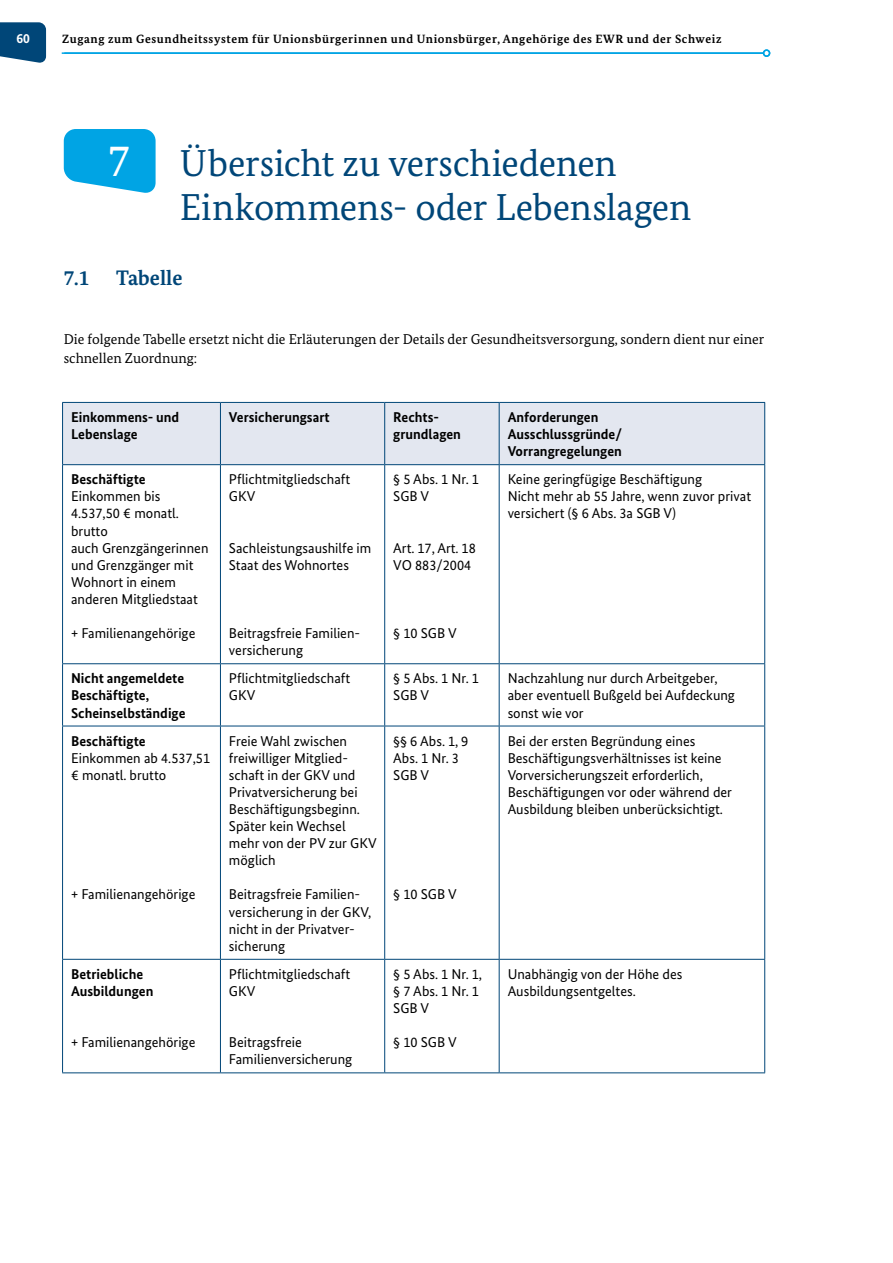
<style>
.page{position:relative;width:893px;height:1263px;background:#fff}
.page>*{position:absolute;margin:0;border:0;box-sizing:border-box;transform-origin:0 0}
.Head_1{font:37.5px/43.5px "Bundes Serif";letter-spacing:-.01em;color:#004678}
.Fließtext{font:700 21px "Bundes Serif";color:#004678}
.t1{font:14.25px/17.1px "Bundes Sans";color:#000}
.t2{font:700 14.25px/17.1px "Bundes Sans";color:#000}
.Fließtext-2{font:14.25px/19.5px "Bundes Serif";color:#000}
.t3{font:700 13.5px "Bundes Sans";color:#fff}
.t4{font:700 12px "Bundes Serif";letter-spacing:.05em;color:#000}
.s1{font-size:45px;color:#fff}
</style>
<div class="page">
<svg style="left:64px;top:129px;width:92px;height:64px;background:#1daee7"></svg>
<div style="left:63px;top:403px;width:701px;height:61px;background:#e3e7f0"></div>
<hr style="left:62px;top:402px;width:158px;height:1px;background:#004678">
<hr style="left:62px;top:403px;width:1px;height:61px;background:#004678">
<hr style="left:220px;top:402px;width:165px;height:1px;background:#004678">
<hr style="left:220px;top:403px;width:1px;height:61px;background:#004678">
<hr style="left:385px;top:402px;width:114px;height:1px;background:#004678">
<hr style="left:384px;top:403px;width:1px;height:61px;background:#004678">
<hr style="left:499px;top:402px;width:266px;height:1px;background:#004678">
<hr style="left:499px;top:403px;width:1px;height:61px;background:#004678">
<hr style="left:764px;top:403px;width:1px;height:61px;background:#004678">
<hr style="left:62px;top:464px;width:158px;height:1px;background:#004678">
<hr style="left:62px;top:465px;width:1px;height:198px;background:#004678">
<hr style="left:220px;top:464px;width:165px;height:1px;background:#004678">
<hr style="left:220px;top:465px;width:1px;height:198px;background:#004678">
<hr style="left:385px;top:464px;width:114px;height:1px;background:#004678">
<hr style="left:384px;top:465px;width:1px;height:198px;background:#004678">
<hr style="left:499px;top:464px;width:266px;height:1px;background:#004678">
<hr style="left:499px;top:465px;width:1px;height:198px;background:#004678">
<hr style="left:764px;top:465px;width:1px;height:198px;background:#004678">
<hr style="left:62px;top:663px;width:158px;height:1px;background:#004678">
<hr style="left:62px;top:664px;width:1px;height:62px;background:#004678">
<hr style="left:220px;top:663px;width:165px;height:1px;background:#004678">
<hr style="left:220px;top:664px;width:1px;height:62px;background:#004678">
<hr style="left:385px;top:663px;width:114px;height:1px;background:#004678">
<hr style="left:384px;top:664px;width:1px;height:62px;background:#004678">
<hr style="left:499px;top:663px;width:266px;height:1px;background:#004678">
<hr style="left:499px;top:664px;width:1px;height:62px;background:#004678">
<hr style="left:764px;top:664px;width:1px;height:62px;background:#004678">
<hr style="left:62px;top:726px;width:158px;height:1px;background:#004678">
<hr style="left:62px;top:726px;width:1px;height:233px;background:#004678">
<hr style="left:220px;top:726px;width:165px;height:1px;background:#004678">
<hr style="left:220px;top:726px;width:1px;height:233px;background:#004678">
<hr style="left:385px;top:726px;width:114px;height:1px;background:#004678">
<hr style="left:384px;top:726px;width:1px;height:233px;background:#004678">
<hr style="left:499px;top:726px;width:266px;height:1px;background:#004678">
<hr style="left:499px;top:726px;width:1px;height:233px;background:#004678">
<hr style="left:764px;top:726px;width:1px;height:233px;background:#004678">
<hr style="left:62px;top:959px;width:158px;height:1px;background:#004678">
<hr style="left:62px;top:960px;width:1px;height:112px;background:#004678">
<hr style="left:220px;top:959px;width:165px;height:1px;background:#004678">
<hr style="left:220px;top:960px;width:1px;height:112px;background:#004678">
<hr style="left:385px;top:959px;width:114px;height:1px;background:#004678">
<hr style="left:384px;top:960px;width:1px;height:112px;background:#004678">
<hr style="left:499px;top:959px;width:266px;height:1px;background:#004678">
<hr style="left:499px;top:960px;width:1px;height:112px;background:#004678">
<hr style="left:764px;top:960px;width:1px;height:112px;background:#004678">
<hr style="left:62px;top:1072px;width:158px;height:1px;background:#004678">
<hr style="left:220px;top:1072px;width:165px;height:1px;background:#004678">
<hr style="left:385px;top:1072px;width:114px;height:1px;background:#004678">
<hr style="left:499px;top:1072px;width:266px;height:1px;background:#004678">
<svg style="left:0;top:22px;width:46px;height:41px;background:#175784"></svg>
<hr style="left:62px;top:52px;width:702px;height:2px;background:#00a4e4">
<div style="left:763px;top:49px;width:7px;height:8px;border:2px solid #00a4e4;border-radius:50%"></div>
<p class="t3" style="left:16px;top:30px;width:15px">60</p>
<p class="t4" style="left:62px;top:32px;width:661px">Zugang zum Gesundheitssystem für Unionsbürgerinnen und Unionsbürger, Angehörige des EWR und der Schweiz</p>
<p class="Head_1" style="left:180px;top:141px;width:513px;text-indent:-72px"><span class="s1">7</span> Übersicht zu verschiedenen<br>Einkommens- oder Lebenslagen</p>
<p class="Fließtext" style="left:64px;top:265px;width:27px">7.1</p>
<p class="Fließtext" style="left:116px;top:265px;width:68px">Tabelle</p>
<p class="Fließtext-2" style="left:64px;top:329px;width:702px">Die folgende Tabelle ersetzt nicht die Erläuterungen der Details der Gesundheitsversorgung, sondern dient nur einer schnellen Zuordnung:</p>
<p class="t2" style="left:71px;top:408px;width:110px">Einkommens- und<br>Lebenslage</p>
<p class="t2" style="left:229px;top:408px;width:102px">Versicherungsart</p>
<p class="t2" style="left:393px;top:408px;width:69px">Rechts&shy;grundlagen</p>
<p class="t2" style="left:508px;top:408px;width:92px">Anforderungen</p>
<p class="t2" style="left:508px;top:425px;width:116px">Ausschlussgründe/</p>
<p class="t2" style="left:508px;top:443px;width:116px">Vorrangregelungen</p>
<p class="t2" style="left:71px;top:471px;width:76px">Beschäftigte</p>
<p class="t1" style="left:71px;top:488px;width:109px">Einkommen bis<br>4.537,50 € monatl. brutto</p>
<p class="t1" style="left:71px;top:539px;width:139px">auch Grenzgängerinnen und Grenzgänger mit<br>Wohnort in einem anderen Mitgliedstaat</p>
<p class="t1" style="left:71px;top:624px;width:126px">+ Familienangehörige</p>
<p class="t2" style="left:71px;top:670px;width:115px">Nicht angemeldete<br>Beschäftigte,</p>
<p class="t2" style="left:71px;top:704px;width:116px">Scheinselbständige</p>
<p class="t2" style="left:71px;top:732px;width:76px">Beschäftigte</p>
<p class="t1" style="left:71px;top:749px;width:141px">Einkommen ab 4.537,51 € monatl. brutto</p>
<p class="t1" style="left:71px;top:886px;width:126px">+ Familienangehörige</p>
<p class="t2" style="left:71px;top:965px;width:84px">Betriebliche<br>Ausbildungen</p>
<p class="t1" style="left:71px;top:1034px;width:126px">+ Familienangehörige</p>
<p class="t1" style="left:229px;top:471px;width:123px">Pflichtmitgliedschaft<br>GKV</p>
<p class="t1" style="left:393px;top:471px;width:87px">§ 5 Abs. 1 Nr. 1<br>SGB V</p>
<p class="t1" style="left:508px;top:471px;width:196px">Keine geringfügige Beschäftigung</p>
<p class="t1" style="left:508px;top:488px;width:245px">Nicht mehr ab 55 Jahre, wenn zuvor privat versichert (§ 6 Abs. 3a SGB V)</p>
<p class="t1" style="left:229px;top:539px;width:144px">Sachleistungsaushilfe im<br>Staat des Wohnortes</p>
<p class="t1" style="left:393px;top:539px;width:84px">Art. 17, Art. 18<br>VO 883/2004</p>
<p class="t1" style="left:229px;top:624px;width:131px">Beitragsfreie Familien&shy;versicherung</p>
<p class="t1" style="left:393px;top:624px;width:65px">§ 10 SGB V</p>
<p class="t1" style="left:229px;top:670px;width:123px">Pflichtmitgliedschaft<br>GKV</p>
<p class="t1" style="left:393px;top:670px;width:87px">§ 5 Abs. 1 Nr. 1<br>SGB V</p>
<p class="t1" style="left:508px;top:670px;width:211px">Nachzahlung nur durch Arbeitgeber,</p>
<p class="t1" style="left:508px;top:687px;width:229px">aber eventuell Bußgeld bei Aufdeckung</p>
<p class="t1" style="left:508px;top:704px;width:78px">sonst wie vor</p>
<p class="t1" style="left:229px;top:732px;width:133px">Freie Wahl zwischen freiwilliger Mitglied&shy;schaft in der GKV und<br>Privatversicherung bei<br>Beschäftigungsbeginn.</p>
<p class="t1" style="left:229px;top:817px;width:149px">Später kein Wechsel mehr von der PV zur GKV möglich</p>
<p class="t1" style="left:229px;top:886px;width:144px">Beitragsfreie Familien&shy;versicherung in der GKV,</p>
<p class="t1" style="left:229px;top:920px;width:125px">nicht in der Privatver&shy;sicherung</p>
<p class="t1" style="left:229px;top:965px;width:123px">Pflichtmitgliedschaft<br>GKV</p>
<p class="t1" style="left:229px;top:1034px;width:125px">Beitragsfreie<br>Familienversicherung</p>
<p class="t1" style="left:393px;top:732px;width:77px">§§ 6 Abs. 1, 9<br>Abs. 1 Nr. 3<br>SGB V</p>
<p class="t1" style="left:393px;top:886px;width:65px">§ 10 SGB V</p>
<p class="t1" style="left:393px;top:965px;width:90px">§ 5 Abs. 1 Nr. 1, § 7 Abs. 1 Nr. 1<br>SGB V</p>
<p class="t1" style="left:393px;top:1034px;width:65px">§ 10 SGB V</p>
<p class="t1" style="left:508px;top:732px;width:226px">Bei der ersten Begründung eines Beschäftigungsverhältnisses ist keine Vorversicherungszeit erforderlich, Beschäftigungen vor oder während der Ausbildung bleiben unberücksichtigt.</p>
<p class="t1" style="left:508px;top:965px;width:176px">Unabhängig von der Höhe des<br>Ausbildungsentgeltes.</p>
</div>
